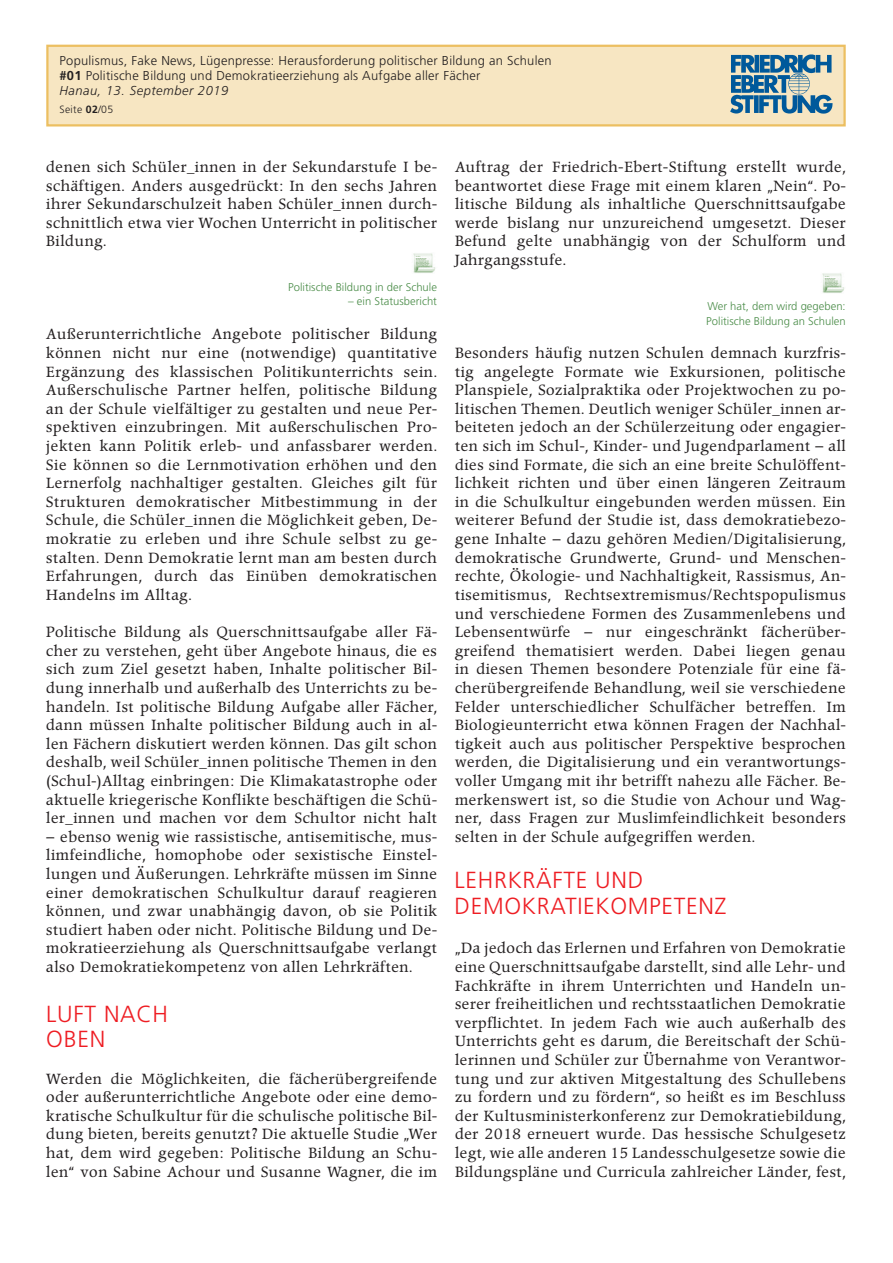
<style>
.page{position:relative;width:893px;height:1263px;background:#fff}
.page>*{position:absolute;margin:0;border:0;box-sizing:border-box;transform-origin:0 0}
.t1{font:300 23.25px/25.5px "Frutiger CE";letter-spacing:.03em;color:#ee1d23}
.t2{font:14.55px/18.6px "Poppl Pontifex BE";letter-spacing:.04em;color:#231f20;text-align:justify}
.t3{font:300 12.9px/15px "Frutiger CE";letter-spacing:.02em;color:#231f20}
.t4{font:300 11.25px/14.2px "Frutiger";color:#4a8c48}
.t5{font:300 10.5px "Frutiger";letter-spacing:.03em;color:#231f20}
.s1{font-weight:700}
.s2{font-style:italic}
.s3{font-family:"Frutiger CE";font-weight:700}
</style>
<div class="page">
<img style="left:413px;top:253px;width:22px;height:20px">
<img style="left:822px;top:273px;width:22px;height:20px">
<div style="left:46px;top:45px;width:800px;height:81px;background:#f7e6c2;border:2px solid #ecbf61"></div>
<img style="left:730px;top:54px;width:103px;height:60px">
<p class="t3" style="left:60px;top:53px;width:494px">Populismus, Fake News, Lügenpresse: Herausforderung politischer Bildung an Schulen <span class="s1">#01</span> Politische Bildung und Demokratieerziehung als Aufgabe aller Fächer<br><span class="s2">Hanau, 13. September 2019</span></p>
<p class="t5" style="left:60px;top:103px;width:55px">Seite <span class="s3">02</span>/05</p>
<p class="t2" style="left:46px;top:158px;width:392px">denen sich Schüler_innen in der Sekundarstufe I be&shy;schäftigen. Anders ausgedrückt: In den sechs Jahren ihrer Sekundarschulzeit haben Schüler_innen durch&shy;schnittlich etwa vier Wochen Unterricht in politischer Bildung.</p>
<p class="t4" style="left:288px;top:280px;width:150px">Politische Bildung in der Schule</p>
<p class="t4" style="left:348px;top:294px;width:90px">– ein Statusbericht</p>
<p class="t2" style="left:46px;top:325px;width:392px">Außerunterrichtliche Angebote politischer Bildung können nicht nur eine (notwendige) quantitative Ergänzung des klassischen Politikunterrichts sein.<br>Außerschulische Partner helfen, politische Bildung an der Schule vielfältiger zu gestalten und neue Per&shy;spektiven einzubringen. Mit außerschulischen Pro&shy;jekten kann Politik erleb- und anfassbarer werden.<br>Sie können so die Lernmotivation erhöhen und den Lernerfolg nachhaltiger gestalten. Gleiches gilt für Strukturen demokratischer Mitbestimmung in der Schule, die Schüler_innen die Möglichkeit geben, De&shy;mokratie zu erleben und ihre Schule selbst zu ge&shy;stalten. Denn Demokratie lernt man am besten durch Erfahrungen, durch das Einüben demokratischen Handelns im Alltag.</p>
<p class="t2" style="left:46px;top:623px;width:392px">Politische Bildung als Querschnittsaufgabe aller Fä&shy;cher zu verstehen, geht über Angebote hinaus, die es sich zum Ziel gesetzt haben, Inhalte politischer Bil&shy;dung innerhalb und außerhalb des Unterrichts zu be&shy;handeln. Ist politische Bildung Aufgabe aller Fächer, dann müssen Inhalte politischer Bildung auch in al&shy;len Fächern diskutiert werden können. Das gilt schon deshalb, weil Schüler_innen politische Themen in den (Schul-)Alltag einbringen: Die Klimakatastrophe oder aktuelle kriegerische Konflikte beschäftigen die Schü&shy;ler_innen und machen vor dem Schultor nicht halt</p>
<p class="t2" style="left:46px;top:828px;width:392px">– ebenso wenig wie rassistische, antisemitische, mus&shy;limfeindliche, homophobe oder sexistische Einstel&shy;lungen und Äußerungen. Lehrkräfte müssen im Sinne einer demokratischen Schulkultur darauf reagieren können, und zwar unabhängig davon, ob sie Politik studiert haben oder nicht. Politische Bildung und De&shy;mokratieerziehung als Querschnittsaufgabe verlangt also Demokratiekompetenz von allen Lehrkräften.</p>
<h1 class="t1" style="left:46px;top:1001px;width:123px">LUFT NACH<br>OBEN</h1>
<p class="t2" style="left:46px;top:1069px;width:392px">Werden die Möglichkeiten, die fächerübergreifende oder außerunterrichtliche Angebote oder eine demo&shy;kratische Schulkultur für die schulische politische Bil&shy;dung bieten, bereits genutzt? Die aktuelle Studie „Wer hat, dem wird gegeben: Politische Bildung an Schu&shy;len“ von Sabine Achour und Susanne Wagner, die im</p>
<p class="t2" style="left:455px;top:158px;width:392px">Auftrag der Friedrich-Ebert-Stiftung erstellt wurde, beantwortet diese Frage mit einem klaren „Nein“. Po&shy;litische Bildung als inhaltliche Querschnittsaufgabe werde bislang nur unzureichend umgesetzt. Dieser Befund gelte unabhängig von der Schulform und Jahrgangsstufe.</p>
<p class="t4" style="left:706px;top:299px;width:141px">Wer hat, dem wird gegeben:<br>Politische Bildung an Schulen</p>
<p class="t2" style="left:455px;top:344px;width:392px">Besonders häufig nutzen Schulen demnach kurzfris&shy;tig angelegte Formate wie Exkursionen, politische Planspiele, Sozialpraktika oder Projektwochen zu po&shy;litischen Themen. Deutlich weniger Schüler_innen ar&shy;beiteten jedoch an der Schülerzeitung oder engagier&shy;ten sich im Schul-, Kinder- und Jugendparlament – all dies sind Formate, die sich an eine breite Schulöffent&shy;lichkeit richten und über einen längeren Zeitraum in die Schulkultur eingebunden werden müssen. Ein weiterer Befund der Studie ist, dass demokratiebezo&shy;gene Inhalte – dazu gehören Medien/Digitalisierung, demokratische Grundwerte, Grund- und Menschen&shy;rechte, Ökologie- und Nachhaltigkeit, Rassismus, An&shy;tisemitismus, Rechtsextremismus/Rechtspopulismus und verschiedene Formen des Zusammenlebens und Lebensentwürfe – nur eingeschränkt fächerüber&shy;greifend thematisiert werden. Dabei liegen genau in diesen Themen besondere Potenziale für eine fä&shy;cherübergreifende Behandlung, weil sie verschiedene Felder unterschiedlicher Schulfächer betreffen. Im Biologieunterricht etwa können Fragen der Nachhal&shy;tigkeit auch aus politischer Perspektive besprochen werden, die Digitalisierung und ein verantwortungs&shy;voller Umgang mit ihr betrifft nahezu alle Fächer. Be&shy;merkenswert ist, so die Studie von Achour und Wag&shy;ner, dass Fragen zur Muslimfeindlichkeit besonders selten in der Schule aufgegriffen werden.</p>
<h1 class="t1" style="left:454px;top:867px;width:273px">LEHRKRÄFTE UND<br>DEMOKRATIEKOMPETENZ</h1>
<p class="t2" style="left:455px;top:939px;width:392px">„Da jedoch das Erlernen und Erfahren von Demokratie eine Querschnittsaufgabe darstellt, sind alle Lehr- und Fachkräfte in ihrem Unterrichten und Handeln un&shy;serer freiheitlichen und rechtsstaatlichen Demokratie verpflichtet. In jedem Fach wie auch außerhalb des Unterrichts geht es darum, die Bereitschaft der Schü&shy;lerinnen und Schüler zur Übernahme von Verantwor&shy;tung und zur aktiven Mitgestaltung des Schullebens zu fordern und zu fördern“, so heißt es im Beschluss der Kultusministerkonferenz zur Demokratiebildung, der 2018 erneuert wurde. Das hessische Schulgesetz legt, wie alle anderen 15 Landesschulgesetze sowie die Bildungspläne und Curricula zahlreicher Länder, fest,</p>
</div>
